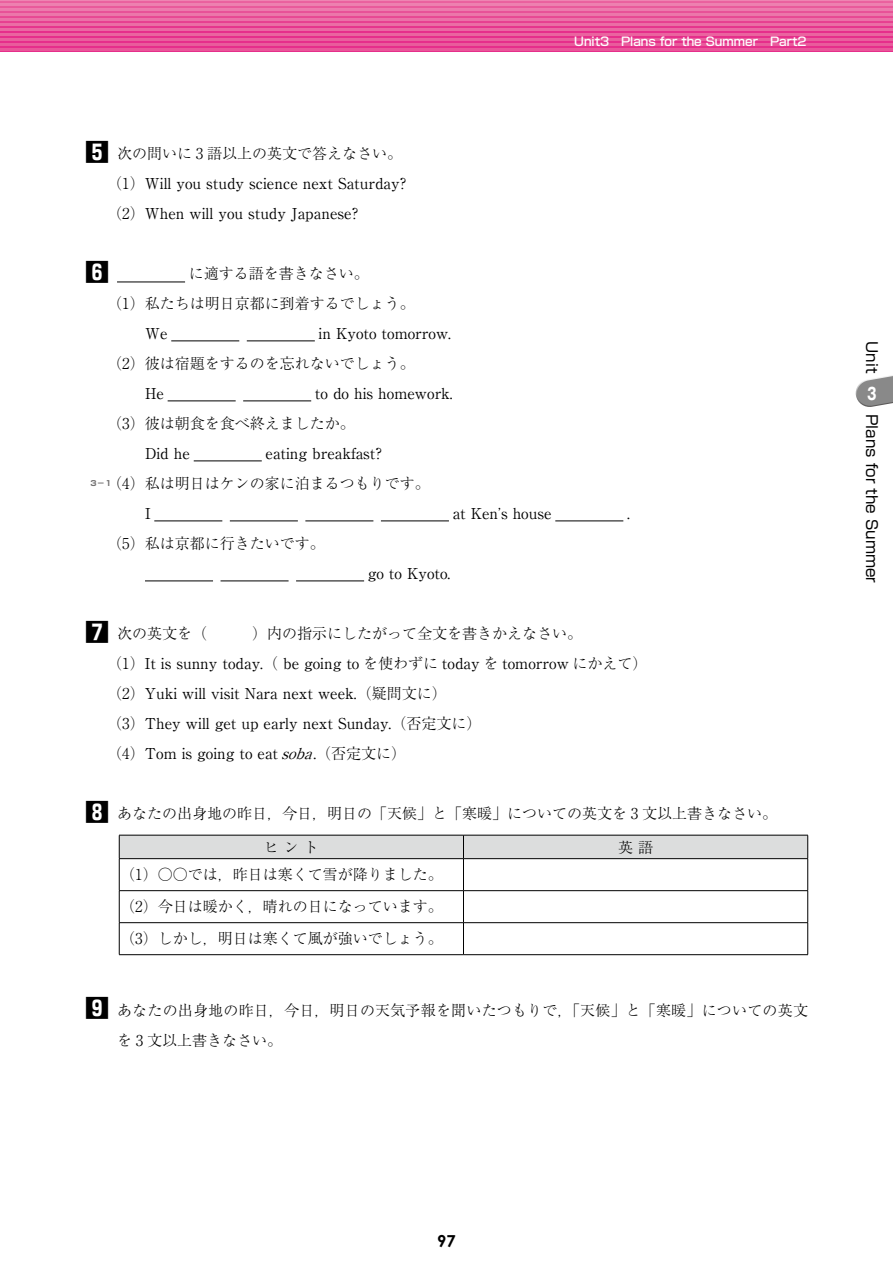
<style>
.page{position:relative;width:893px;height:1263px;background:#fff}
.page>*{position:absolute;margin:0;border:0;box-sizing:border-box;transform-origin:0 0}
.t1{font:700 24px "Shin Go Pr 6";color:#000}
.t2{font:700 16.5px "Century Gothic";color:#000}
.t3{font:700 16.5px "Gothic MB101 Pr 6";color:#fff;scale:.75 1}
.t4{font:15px/30px "Ryumin Pr 6";color:#000}
.t5{font:300 15px/30px "Ryumin Pr 6";color:#000}
.t6{font:15px "Shin Go Pr 6";color:#000}
.t7{font:500 12px "Shin Go Pro";color:#fff}
.t8{font:700 7.5px "Shin Go Pr 6";color:#727171}
.s1{font-family:"Shin Go Pr 6";font-weight:700;font-size:24px}
.s2{font-weight:300}
.s3{font-style:italic}
</style>
<div class="page">
<svg style="left:0;top:0;width:893px;height:52px;background:#e84d97"></svg>
<hr style="left:1px;top:0;width:892px;height:1px;background:#ee84b2">
<hr style="left:1px;top:4px;width:892px;height:2px;background:#ed7faf">
<hr style="left:1px;top:9px;width:892px;height:2px;background:#ec7aac">
<hr style="left:1px;top:14px;width:892px;height:2px;background:#ec75a9">
<hr style="left:1px;top:19px;width:892px;height:2px;background:#eb70a7">
<hr style="left:1px;top:24px;width:892px;height:2px;background:#eb6ca4">
<hr style="left:1px;top:29px;width:892px;height:2px;background:#ea67a2">
<hr style="left:1px;top:34px;width:892px;height:2px;background:#ea639f">
<hr style="left:1px;top:39px;width:892px;height:2px;background:#e95e9d">
<hr style="left:1px;top:44px;width:892px;height:2px;background:#e95a9b">
<hr style="left:1px;top:49px;width:892px;height:2px;background:#e95699">
<svg style="left:855px;top:375px;width:38px;height:32px"></svg>
<hr style="left:117px;top:282px;width:68px;height:1px;background:#000">
<hr style="left:171px;top:341px;width:68px;height:1px;background:#000">
<hr style="left:247px;top:341px;width:68px;height:1px;background:#000">
<hr style="left:168px;top:401px;width:68px;height:1px;background:#000">
<hr style="left:243px;top:401px;width:68px;height:1px;background:#000">
<hr style="left:194px;top:461px;width:68px;height:1px;background:#000">
<hr style="left:154px;top:521px;width:68px;height:1px;background:#000">
<hr style="left:230px;top:521px;width:68px;height:1px;background:#000">
<hr style="left:305px;top:521px;width:68px;height:1px;background:#000">
<hr style="left:381px;top:521px;width:68px;height:1px;background:#000">
<hr style="left:555px;top:521px;width:68px;height:1px;background:#000">
<hr style="left:145px;top:581px;width:68px;height:1px;background:#000">
<hr style="left:221px;top:581px;width:68px;height:1px;background:#000">
<hr style="left:296px;top:581px;width:68px;height:1px;background:#000">
<div style="left:119px;top:835px;width:689px;height:23px;background:#dcdddd"></div>
<hr style="left:119px;top:858px;width:344px;height:1px;background:#000">
<hr style="left:119px;top:859px;width:1px;height:31px;background:#000">
<hr style="left:463px;top:858px;width:345px;height:1px;background:#000">
<hr style="left:463px;top:859px;width:1px;height:31px;background:#000">
<hr style="left:807px;top:859px;width:1px;height:31px;background:#000">
<hr style="left:119px;top:890px;width:344px;height:1px;background:#000">
<hr style="left:119px;top:891px;width:1px;height:31px;background:#000">
<hr style="left:463px;top:890px;width:345px;height:1px;background:#000">
<hr style="left:463px;top:891px;width:1px;height:31px;background:#000">
<hr style="left:807px;top:891px;width:1px;height:31px;background:#000">
<hr style="left:119px;top:922px;width:344px;height:1px;background:#000">
<hr style="left:119px;top:923px;width:1px;height:31px;background:#000">
<hr style="left:463px;top:922px;width:345px;height:1px;background:#000">
<hr style="left:463px;top:923px;width:1px;height:31px;background:#000">
<hr style="left:807px;top:923px;width:1px;height:31px;background:#000">
<hr style="left:119px;top:954px;width:344px;height:1px;background:#000">
<hr style="left:463px;top:954px;width:345px;height:1px;background:#000">
<p class="t7" style="left:574px;top:31px;width:234px">Unit3　Plans for the Summer　Part2</p>
<p class="t4" style="left:107px;top:138px;width:301px;text-indent:-22px"><span class="s1">5</span> <span class="s2">次の問いに 3 語以上の英文で答えなさい。（1）</span>Will you study science next Saturday?<span class="s2">（2）</span>When will you study Japanese?</p>
<h1 class="t1" style="left:85px;top:253px;width:25px">6</h1>
<p class="t5" style="left:107px;top:258px;width:309px;text-indent:82px">に適する語を書きなさい。<br>（1）私たちは明日京都に到着するでしょう。</p>
<p class="t4" style="left:145px;top:318px;width:24px">We</p>
<p class="t4" style="left:319px;top:318px;width:134px">in Kyoto tomorrow.</p>
<p class="t5" style="left:107px;top:348px;width:309px">（2）彼は宿題をするのを忘れないでしょう。</p>
<p class="t4" style="left:145px;top:378px;width:20px">He</p>
<p class="t4" style="left:315px;top:378px;width:139px">to do his homework.</p>
<p class="t5" style="left:107px;top:408px;width:249px">（3）彼は朝食を食べ終えましたか。</p>
<p class="t4" style="left:145px;top:438px;width:46px">Did he</p>
<p class="t4" style="left:266px;top:438px;width:118px">eating breakfast?</p>
<p class="t5" style="left:107px;top:468px;width:324px">（4）私は明日はケンの家に泊まるつもりです。</p>
<p class="t4" style="left:145px;top:498px;width:7px">I</p>
<p class="t4" style="left:453px;top:498px;width:100px">at Ken<span class="s2">ʼ</span>s house</p>
<p class="t4" style="left:627px;top:498px;width:4px">.</p>
<p class="t5" style="left:107px;top:528px;width:219px">（5）私は京都に行きたいです。</p>
<p class="t4" style="left:368px;top:558px;width:84px">go to Kyoto.</p>
<p class="t4" style="left:107px;top:618px;width:542px;text-indent:-22px"><span class="s1">7</span> <span class="s2">次の英文を（　　　）内の指示にしたがって全文を書きかえなさい。<br>（1）</span>It is sunny today.<span class="s2">（</span> be going to <span class="s2">を使わずに</span> today <span class="s2">を</span> tomorrow <span class="s2">にかえて）（2）</span>Yuki will visit Nara next week.<span class="s2">（疑問文に）<br>（3）</span>They will get up early next Sunday.<span class="s2">（否定文に）<br>（4）</span>Tom is going to eat <span class="s3">soba</span>.<span class="s2">（否定文に）</span></p>
<p class="t5" style="left:85px;top:798px;width:693px"><span class="s1">8</span> あなたの出身地の昨日，今日，明日の「天候」と「寒暖」についての英文を 3 文以上書きなさい。</p>
<p class="t5" style="left:264px;top:831px;width:56px">ヒント</p>
<p class="t5" style="left:618px;top:831px;width:36px">英語</p>
<p class="t5" style="left:120px;top:858px;width:324px;line-height:32px;text-align:justify">（1）○○では，昨日は寒くて雪が降りました。（2）今日は暖かく，晴れの日になっています。（3）しかし，明日は寒くて風が強いでしょう。</p>
<p class="t8" style="left:90px;top:478px;width:24px">３－１</p>
<p class="t5" style="left:117px;top:994px;width:692px;text-indent:-32px"><span class="s1">9</span> あなたの出身地の昨日，今日，明日の天気予報を聞いたつもりで，「天候」と「寒暖」についての英文を 3 文以上書きなさい。</p>
<p class="t6" style="left:884px;top:341px;width:34px;rotate:90deg">Unit</p>
<p class="t3" style="left:867px;top:380px;width:14px">3</p>
<p class="t6" style="left:884px;top:414px;width:170px;rotate:90deg">Plans for the Summer</p>
<p class="t2" style="left:437px;top:1228px;width:20px">97</p>
</div>
